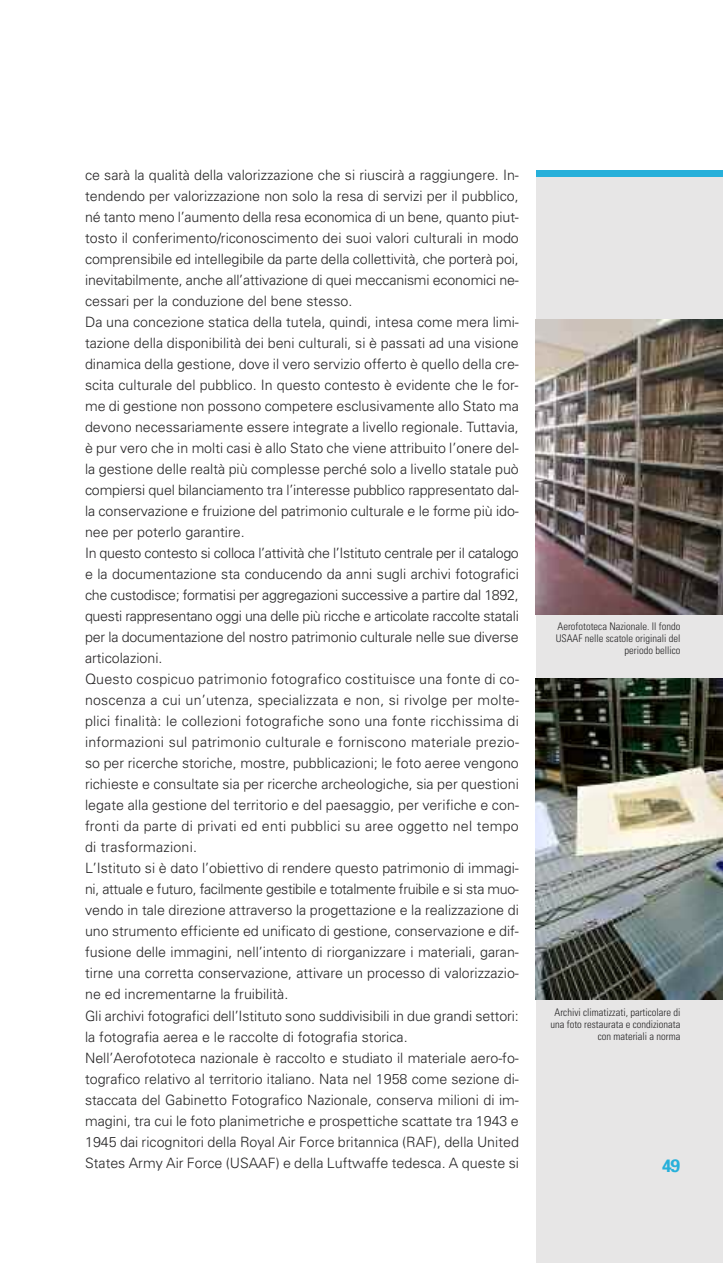
<style>
.page{position:relative;width:723px;height:1263px;background:#fff}
.page>*{position:absolute;margin:0;border:0;box-sizing:border-box;transform-origin:0 0}
.t1{font:700 18px "Univers";color:#27b0da}
.t2{font:300 14.25px/21px "Univers";color:#272627}
.t3{font:300 condensed 10.5px/12px "Univers";color:#272627;text-align:right}
</style>
<div class="page">
<div style="left:536px;top:170px;width:187px;height:1093px;background:#e7e6e6"></div>
<div style="left:536px;top:170px;width:187px;height:6px;background:#27b0da"></div>
<img style="left:536px;top:319px;width:187px;height:295px">
<img style="left:536px;top:679px;width:187px;height:320px">
<p class="t2" style="left:85px;top:166px;width:435px">ce sarà la qualità della valorizzazione che si riuscirà a raggiungere. In&shy;tendendo per valorizzazione non solo la resa di servizi per il pubblico, né tanto meno l’aumento della resa economica di un bene, quanto piut&shy;tosto il conferimento/riconoscimento dei suoi valori culturali in modo comprensibile ed intellegibile da parte della collettività, che porterà poi, inevitabilmente, anche all’attivazione di quei meccanismi economici ne&shy;cessari per la conduzione del bene stesso.<br>Da una concezione statica della tutela, quindi, intesa come mera limi&shy;tazione della disponibilità dei beni culturali, si è passati ad una visione dinamica della gestione, dove il vero servizio offerto è quello della cre&shy;scita culturale del pubblico. In questo contesto è evidente che le for&shy;me di gestione non possono competere esclusivamente allo Stato ma devono necessariamente essere integrate a livello regionale. Tuttavia, è pur vero che in molti casi è allo Stato che viene attribuito l’onere del&shy;la gestione delle realtà più complesse perché solo a livello statale può compiersi quel bilanciamento tra l’interesse pubblico rappresentato dal&shy;la conservazione e fruizione del patrimonio culturale e le forme più ido&shy;nee per poterlo garantire.<br>In questo contesto si colloca l’attività che l’Istituto centrale per il catalogo e la documentazione sta conducendo da anni sugli archivi fotografici che custodisce; formatisi per aggregazioni successive a partire dal 1892, questi rappresentano oggi una delle più ricche e articolate raccolte statali per la documentazione del nostro patrimonio culturale nelle sue diverse articolazioni.<br>Questo cospicuo patrimonio fotografico costituisce una fonte di co&shy;noscenza a cui un’utenza, specializzata e non, si rivolge per molte&shy;plici finalità: le collezioni fotografiche sono una fonte ricchissima di informazioni sul patrimonio culturale e forniscono materiale prezio&shy;so per ricerche storiche, mostre, pubblicazioni; le foto aeree vengono richieste e consultate sia per ricerche archeologiche, sia per questioni legate alla gestione del territorio e del paesaggio, per verifiche e con&shy;fronti da parte di privati ed enti pubblici su aree oggetto nel tempo di trasformazioni.<br>L’Istituto si è dato l’obiettivo di rendere questo patrimonio di immagi&shy;ni, attuale e futuro, facilmente gestibile e totalmente fruibile e si sta muo&shy;vendo in tale direzione attraverso la progettazione e la realizzazione di uno strumento efficiente ed unificato di gestione, conservazione e dif&shy;fusione delle immagini, nell’intento di riorganizzare i materiali, garan&shy;tirne una corretta conservazione, attivare un processo di valorizzazio&shy;ne ed incrementarne la fruibilità.<br>Gli archivi fotografici dell’Istituto sono suddivisibili in due grandi settori: la fotografia aerea e le raccolte di fotografia storica.<br>Nell’Aerofototeca nazionale è raccolto e studiato il materiale aero-fo&shy;tografico relativo al territorio italiano. Nata nel 1958 come sezione di&shy;staccata del Gabinetto Fotografico Nazionale, conserva milioni di im&shy;magini, tra cui le foto planimetriche e prospettiche scattate tra 1943 e 1945 dai ricognitori della Royal Air Force britannica (RAF), della United States Army Air Force (USAAF) e della Luftwaffe tedesca. A queste si</p>
<p class="t3" style="left:556px;top:621px;width:126px">Aerofototeca Nazionale. Il fondo<br>USAAF nelle scatole originali del periodo bellico</p>
<p class="t3" style="left:550px;top:1007px;width:131px">Archivi climatizzati, particolare di una foto restaurata e condizionata con materiali a norma</p>
<p class="t1" style="left:662px;top:1159px;width:20px">49</p>
</div>
